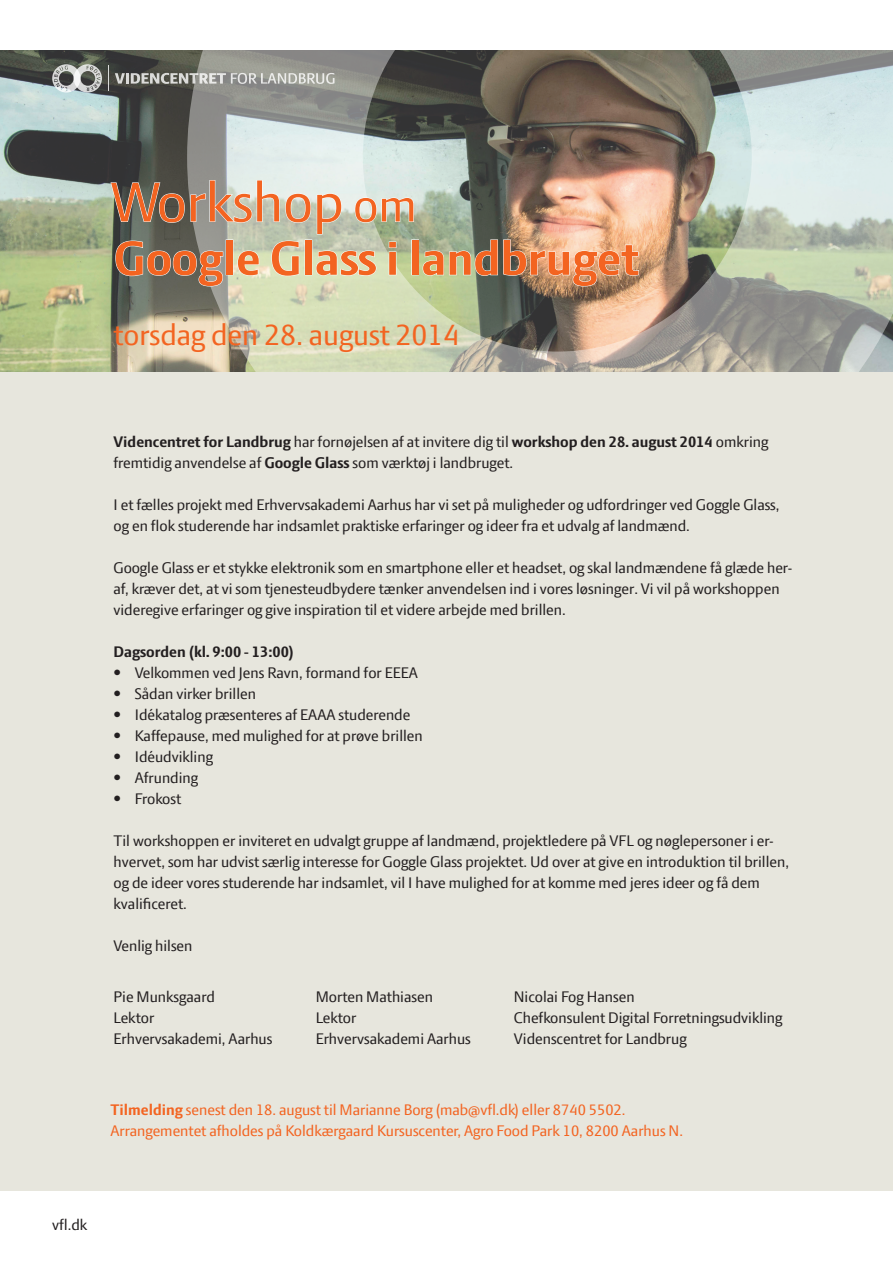
<style>
.page{position:relative;width:893px;height:1263px;background:#fff}
.page>*{position:absolute;margin:0;border:0;box-sizing:border-box;transform-origin:0 0}
.t1{font:60px "LF Press Sans";color:#f36421}
.t2{font:700 51px "LF Press Sans";color:#f36421}
.t3{font:31.95px "LF Press Sans";color:#f36421}
.t4{font:16.5px/21px "LF Press Sans";color:#231f20}
.t5{font:16.5px/21px "LF Press Sans";color:#f36421}
.t6{font:700 16.5px "LF Press Sans";color:#231f20}
.s1{font-size:51px}
.s2{font-weight:700}
</style>
<div class="page">
<img style="left:0;top:50px;width:187px;height:322px">
<img style="left:187px;top:50px;width:706px;height:322px">
<svg style="left:52px;top:64px;width:50px;height:29px"></svg>
<svg style="left:115px;top:73px;width:220px;height:11px;background:#ababa7"></svg>
<svg style="left:108px;top:66px;width:1px;height:25px"></svg>
<svg style="left:110px;top:180px;width:304px;height:107px;background:#b0b6a6"></svg>
<div style="left:411px;top:240px;width:8px;height:35px;border:1px solid #fff"></div>
<img style="left:422px;top:239px;width:217px;height:48px">
<div style="left:0;top:372px;width:893px;height:819px;background:#e7e6dd"></div>
<h1 class="t1" style="left:111px;top:167px;width:308px">Workshop <span class="s1">om</span></h1>
<h2 class="t2" style="left:114px;top:229px;width:527px">Google Glass i landbruget</h2>
<h3 class="t3" style="left:114px;top:316px;width:347px">torsdag den 28. august 2014</h3>
<p class="t4" style="left:114px;top:431px;width:656px"><span class="s2">Videncentret for Landbrug</span> har fornøjelsen af at invitere dig til <span class="s2">workshop den 28. august 2014</span> omkring fremtidig anvendelse af <span class="s2">Google Glass</span> som værktøj i landbruget.</p>
<p class="t4" style="left:114px;top:494px;width:667px">I et fælles projekt med Erhvervsakademi Aarhus har vi set på muligheder og udfordringer ved Goggle Glass, og en flok studerende har indsamlet praktiske erfaringer og ideer fra et udvalg af landmænd.</p>
<p class="t4" style="left:114px;top:557px;width:680px">Google Glass er et stykke elektronik som en smartphone eller et headset, og skal landmændene få glæde her&shy;af, kræver det, at vi som tjenesteudbydere tænker anvendelsen ind i vores løsninger. Vi vil på workshoppen videregive erfaringer og give inspiration til et videre arbejde med brillen.</p>
<p class="t6" style="left:114px;top:642px;width:182px">Dagsorden (kl. 9:00 - 13:00)</p>
<p class="t4" style="left:114px;top:662px;width:306px">• Velkommen ved Jens Ravn, formand for EEEA</p>
<p class="t4" style="left:114px;top:683px;width:144px">• Sådan virker brillen</p>
<p class="t4" style="left:114px;top:704px;width:298px">• Idékatalog præsenteres af EAAA studerende</p>
<p class="t4" style="left:114px;top:725px;width:311px">• Kaffepause, med mulighed for at prøve brillen</p>
<p class="t4" style="left:114px;top:746px;width:101px">• Idéudvikling</p>
<p class="t4" style="left:114px;top:767px;width:86px">• Afrunding</p>
<p class="t4" style="left:114px;top:788px;width:69px">• Frokost</p>
<p class="t4" style="left:114px;top:830px;width:677px">Til workshoppen er inviteret en udvalgt gruppe af landmænd, projektledere på VFL og nøglepersoner i er&shy;hvervet, som har udvist særlig interesse for Goggle Glass projektet. Ud over at give en introduktion til brillen, og de ideer vores studerende har indsamlet, vil I have mulighed for at komme med jeres ideer og få dem kvalificeret.</p>
<p class="t4" style="left:114px;top:935px;width:80px">Venlig hilsen</p>
<p class="t4" style="left:114px;top:986px;width:160px">Pie Munksgaard<br>Lektor<br>Erhvervsakademi, Aarhus</p>
<p class="t4" style="left:316px;top:986px;width:157px">Morten Mathiasen<br>Lektor<br>Erhvervsakademi Aarhus</p>
<p class="t4" style="left:514px;top:986px;width:270px">Nicolai Fog Hansen<br>Chefkonsulent Digital Forretningsudvikling<br>Videnscentret for Landbrug</p>
<p class="t5" style="left:111px;top:1099px;width:574px"><span class="s2">Tilmelding</span> senest den 18. august til Marianne Borg (mab@vfl.dk) eller 8740 5502.<br>Arrangementet afholdes på Koldkærgaard Kursuscenter, Agro Food Park 10, 8200 Aarhus N.</p>
<p class="t4" style="left:52px;top:1214px;width:37px">vfl.dk</p>
</div>
